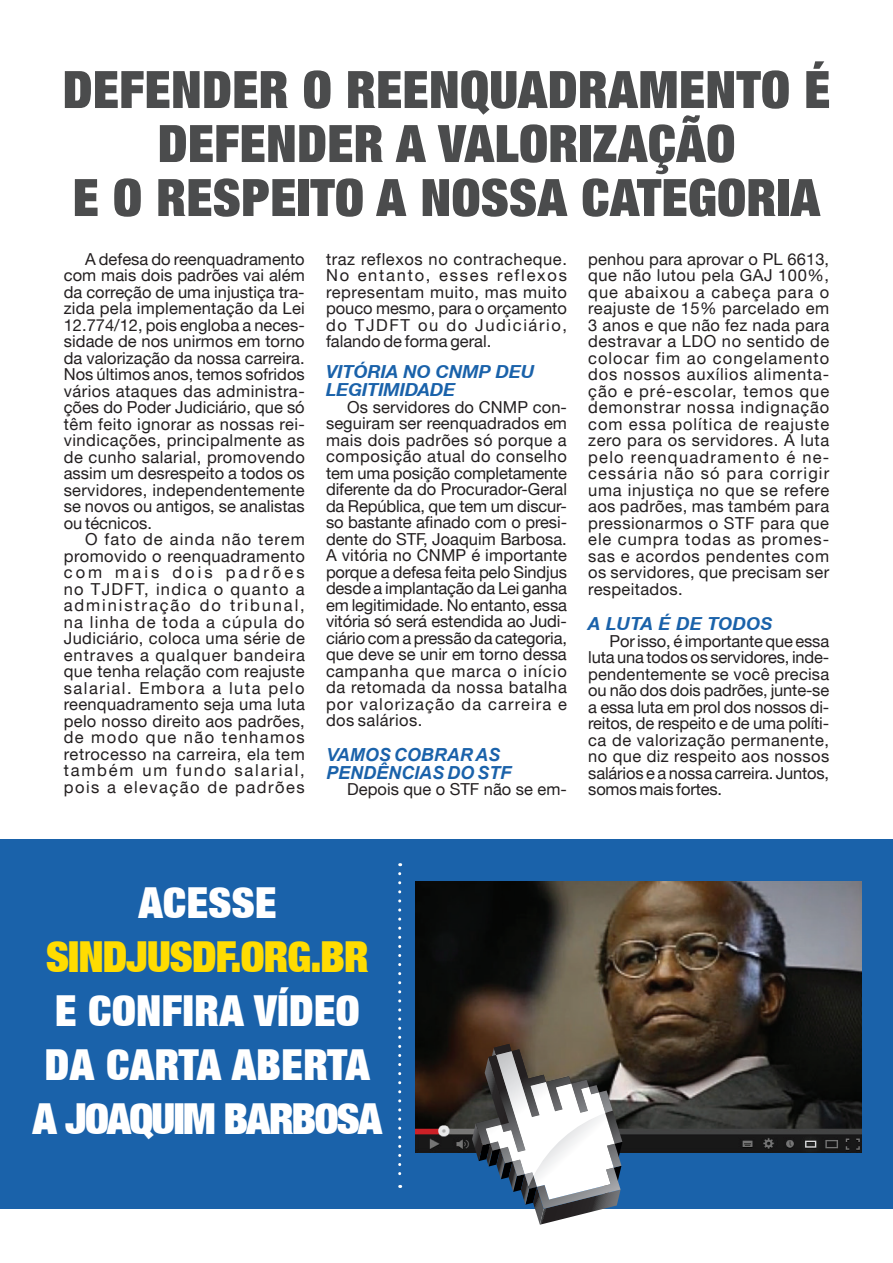
<style>
.page{position:relative;width:893px;height:1263px;background:#fff}
.page>*{position:absolute;margin:0;border:0;box-sizing:border-box;transform-origin:0 0}
.t1{font:900 expanded 51.6px/54px "Helvetica Neue LT";letter-spacing:.01em;color:#4b4c4d;text-align:center}
.t2{font:900 expanded 42.75px/54px "Helvetica Neue LT";letter-spacing:.01em;color:#fff;text-align:center}
.t3{font:900 expanded 42.75px "Helvetica Neue LT";letter-spacing:-.02em;color:#ffdc01}
.t4{font:italic 700 18px/18px "Helvetica Neue CE";color:#1a62aa}
.t5{font:italic 700 18px/18px "Arial";color:#1a62aa}
.t6{font:italic 700 18px "Helvetica Neue CE";letter-spacing:.02em;color:#1a62aa}
.t7{font:16.5px/16.5px "Helvetica Neue LT";letter-spacing:.02em;color:#231f20;text-align:justify}
.t8{font:16.5px "Helvetica Neue LT";color:#231f20}
</style>
<div class="page">
<div style="left:0;top:840px;width:893px;height:369px;background:#1a62aa"></div>
<img style="left:415px;top:881px;width:447px;height:271px">
<svg style="left:472px;top:1044px;width:150px;height:181px;background:#93969a"></svg>
<svg style="left:398px;top:874px;width:3px;height:314px"></svg>
<h1 class="t1" style="left:63px;top:61px;width:769px">DEFENDER O REENQUADRAMENTO É<br>DEFENDER A VALORIZAÇÃO<br>E O RESPEITO A NOSSA CATEGORIA</h1>
<p class="t7" style="left:588px;top:250px;width:243px">penhou para aprovar o PL 6613, que não lutou pela GAJ 100%, que abaixou a cabeça para o reajuste de 15% parcelado em 3 anos e que não fez nada para destravar a LDO no sentido de colocar fim ao congelamento dos nossos auxílios alimenta&shy;ção e pré-escolar, temos que demonstrar nossa indignação com essa política de reajuste zero para os servidores. A luta pelo reenquadramento é ne&shy;cessária não só para corrigir uma injustiça no que se refere aos padrões, mas também para pressionarmos o STF para que ele cumpra todas as promes&shy;sas e acordos pendentes com os servidores, que precisam ser respeitados.</p>
<p class="t6" style="left:588px;top:612px;width:186px">A LUTA É DE TODOS</p>
<p class="t7" style="left:588px;top:632px;width:242px;text-indent:21px">Por isso, é importante que essa luta una todos os servidores, inde&shy;pendentemente se você precisa ou não dos dois padrões, junte-se a essa luta em prol dos nossos di&shy;reitos, de respeito e de uma políti&shy;ca de valorização permanente, no que diz respeito aos nossos salários e a nossa carreira. Juntos, somos mais fortes.</p>
<p class="t7" style="left:64px;top:250px;width:243px;text-indent:21px">A defesa do reenquadramento com mais dois padrões vai além da correção de uma injustiça tra&shy;zida pela implementação da Lei 12.774/12, pois engloba a neces&shy;sidade de nos unirmos em torno da valorização da nossa carreira.<br>Nos últimos anos, temos sofridos vários ataques das administra&shy;ções do Poder Judiciário, que só têm feito ignorar as nossas rei&shy;vindicações, principalmente as de cunho salarial, promovendo assim um desrespeito a todos os servidores, independentemente se novos ou antigos, se analistas ou técnicos.</p>
<p class="t7" style="left:64px;top:531px;width:243px;text-indent:21px">O fato de ainda não terem promovido o reenquadramento com mais dois padrões no TJDFT, indica o quanto a administração do tribunal, na linha de toda a cúpula do Judiciário, coloca uma série de entraves a qualquer bandeira que tenha relação com reajuste salarial. Embora a luta pelo reenquadramento seja uma luta pelo nosso direito aos padrões, de modo que não tenhamos retrocesso na carreira, ela tem também um fundo salarial, pois a elevação de padrões</p>
<p class="t7" style="left:326px;top:250px;width:243px">traz reflexos no contracheque.<br>No entanto, esses reflexos representam muito, mas muito pouco mesmo, para o orçamento do TJDFT ou do Judiciário, falando de forma geral.</p>
<p class="t4" style="left:326px;top:363px;width:210px">VITÓRIA NO CNMP DEU<br>LEGITIMIDADE</p>
<p class="t7" style="left:326px;top:398px;width:243px;text-indent:21px">Os servidores do CNMP con&shy;seguiram ser reenquadrados em mais dois padrões só porque a composição atual do conselho tem uma posição completamente diferente da do Procurador-Geral da República, que tem um discur&shy;so bastante afinado com o presi&shy;dente do STF, Joaquim Barbosa.<br>A vitória no CNMP é importante porque a defesa feita pelo Sindjus desde a implantação da Lei ganha em legitimidade. No entanto, essa vitória só será estendida ao Judi&shy;ciário com a pressão da categoria, que deve se unir em torno dessa campanha que marca o início da retomada da nossa batalha por valorização da carreira e dos salários.</p>
<p class="t5" style="left:326px;top:746px;width:187px">VAMOS COBRAR AS<br>PENDÊNCIAS DO STF</p>
<p class="t8" style="left:347px;top:779px;width:221px">Depois que o STF não se em-</p>
<h2 class="t2" style="left:138px;top:875px;width:140px">ACESSE</h2>
<h2 class="t3" style="left:46px;top:929px;width:324px">SINDJUSDF.ORG.BR</h2>
<h2 class="t2" style="left:32px;top:983px;width:352px">E CONFIRA VÍDEO<br>DA CARTA ABERTA<br>A JOAQUIM BARBOSA</h2>
</div>
